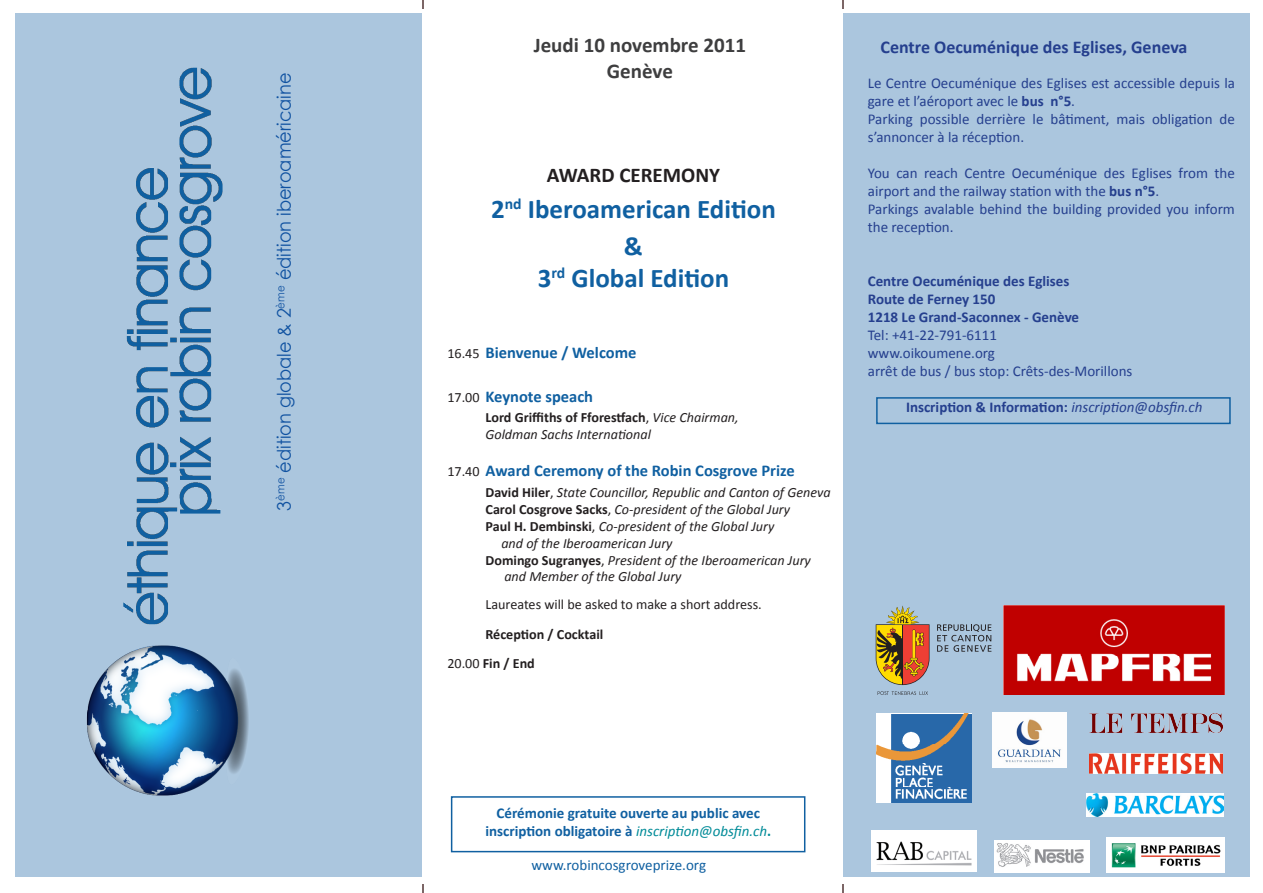
<style>
.page{position:relative;width:1263px;height:893px;background:#fff}
.page>*{position:absolute;margin:0;border:0;box-sizing:border-box;transform-origin:0 0}
.t1{font:700 27px "Calibri";color:#1060a1}
.t2{font:700 21px "Calibri";color:#3e3e3f}
.t3{font:700 21px "Calibri";color:#231f20}
.t4{font:18.75px "Century Gothic";color:#1052a1;scale:.95 1}
.t5{font:700 18px "Calibri";color:#253f8e}
.t6{font:700 16.5px "Calibri";color:#1060a1}
.t7{font:15px/18px "Calibri";color:#253f8e}
.t8{font:700 15px "Calibri";color:#253f8e}
.t9{font:700 15px "Calibri";color:#1060a1}
.t10{font:15px "Calibri";color:#1060a1}
.t11{font:italic 14.1px "Calibri";color:#231f20}
.t12{font:700 14.1px "Calibri";color:#231f20}
.t13{font:14.1px "Calibri";color:#231f20}
.s1{font-weight:700}
.s2{font-weight:400;font-style:italic}
.s3{font-weight:400;font-size:14.1px;color:#231f20}
.s4{font-weight:400}
.s5{font-weight:700;font-style:normal}
.s6{font-style:normal}
.s7{font-weight:400;font-style:italic;color:#008b98}
.s8{color:#008b98}
</style>
<div class="page">
<div style="left:843px;top:14px;width:406px;height:863px;background:#abc6de"></div>
<div style="left:15px;top:13px;width:407px;height:863px;background:#abc6de"></div>
<img style="left:876px;top:713px;width:96px;height:90px">
<svg style="left:422px;top:0;width:2px;height:9px"></svg>
<svg style="left:422px;top:884px;width:2px;height:9px"></svg>
<img style="left:1106px;top:838px;width:118px;height:34px">
<img style="left:993px;top:713px;width:73px;height:55px">
<img style="left:871px;top:831px;width:105px;height:41px">
<div style="left:451px;top:796px;width:354px;height:56px;border:2px solid #1060a1"></div>
<img style="left:1003px;top:605px;width:222px;height:90px">
<img style="left:1089px;top:754px;width:134px;height:19px">
<svg style="left:877px;top:691px;width:51px;height:4px"></svg>
<svg style="left:876px;top:605px;width:53px;height:80px"></svg>
<hr style="left:902px;top:625px;width:1px;height:59px;background:#231f20">
<svg style="left:937px;top:624px;width:54px;height:28px"></svg>
<img style="left:994px;top:841px;width:95px;height:31px">
<img style="left:1086px;top:793px;width:137px;height:24px">
<img style="left:1089px;top:713px;width:133px;height:20px">
<img style="left:86px;top:67px;width:163px;height:729px">
<div style="left:876px;top:397px;width:355px;height:27px;border:2px solid #1060a1"></div>
<p class="t2" style="left:534px;top:32px;width:214px">Jeudi 10 novembre 2011</p>
<p class="t2" style="left:607px;top:58px;width:68px">Genève</p>
<p class="t5" style="left:880px;top:36px;width:308px">Centre Oecuménique des Eglises, Geneva</p>
<p class="t4" style="left:273px;top:511px;width:463px;rotate:-90deg">3<sup>ème</sup> édition globale &amp; 2<sup>ème</sup> édition iberoaméricaine</p>
<p class="t7" style="left:868px;top:73px;width:369px">Le Centre Oecuménique des Eglises est accessible depuis la gare et l’aéroport avec le <span class="s1">bus n°5</span>.</p>
<p class="t7" style="left:868px;top:109px;width:369px">Parking possible derrière le bâtiment, mais obligation de s’annoncer à la réception.</p>
<p class="t7" style="left:868px;top:163px;width:369px">You can reach Centre Oecuménique des Eglises from the airport and the railway station with the <span class="s1">bus n°5</span>.</p>
<p class="t7" style="left:868px;top:199px;width:369px">Parkings avalable behind the building provided you inform the reception.</p>
<p class="t3" style="left:547px;top:162px;width:175px">AWARD CEREMONY</p>
<p class="t1" style="left:491px;top:193px;width:286px">2<sup>nd</sup> Iberoamerican Edition</p>
<p class="t1" style="left:624px;top:229px;width:21px">&amp;</p>
<p class="t1" style="left:538px;top:262px;width:193px">3<sup>rd</sup> Global Edition</p>
<p class="t8" style="left:868px;top:272px;width:203px">Centre Oecuménique des Eglises</p>
<p class="t8" style="left:868px;top:290px;width:129px">Route de Ferney 150</p>
<p class="t8" style="left:868px;top:308px;width:213px">1218 Le Grand-Saconnex - Genève</p>
<p class="t7" style="left:868px;top:325px;width:131px">Tel: +41-22-791-6111</p>
<p class="t7" style="left:868px;top:343px;width:129px">www.oikoumene.org</p>
<p class="t7" style="left:868px;top:361px;width:266px">arrêt de bus / bus stop: Crêts-des-Morillons</p>
<p class="t8" style="left:906px;top:398px;width:298px">Inscription &amp; Information: <span class="s2">inscription@obsfin.ch</span></p>
<p class="t6" style="left:447px;top:342px;width:191px"><span class="s3">16.45</span> Bienvenue / Welcome</p>
<p class="t6" style="left:447px;top:386px;width:147px"><span class="s3">17.00</span> Keynote speach</p>
<p class="t12" style="left:485px;top:409px;width:255px">Lord Griffiths of Fforestfach<span class="s4">,</span> <span class="s2">Vice Chairman,</span></p>
<p class="t11" style="left:485px;top:426px;width:167px">Goldman Sachs International</p>
<p class="t6" style="left:447px;top:460px;width:349px"><span class="s3">17.40</span> Award Ceremony of the Robin Cosgrove Prize</p>
<p class="t11" style="left:485px;top:483px;width:347px"><span class="s5">David Hiler</span><span class="s6">,</span> State Councillor, Republic and Canton of Geneva</p>
<p class="t11" style="left:485px;top:500px;width:306px"><span class="s5">Carol Cosgrove Sacks</span><span class="s6">,</span> Co-president of the Global Jury</p>
<p class="t11" style="left:485px;top:517px;width:290px"><span class="s5">Paul H. Dembinski</span><span class="s6">,</span> Co-president of the Global Jury</p>
<p class="t11" style="left:501px;top:534px;width:173px">and of the Iberoamerican Jury</p>
<p class="t11" style="left:485px;top:551px;width:327px"><span class="s5">Domingo Sugranyes</span><span class="s6">,</span> President of the Iberoamerican Jury</p>
<p class="t11" style="left:504px;top:568px;width:179px">and Member of the Global Jury</p>
<p class="t13" style="left:485px;top:596px;width:278px">Laureates will be asked to make a short address.</p>
<p class="t12" style="left:485px;top:625px;width:119px">Réception / Cocktail</p>
<p class="t12" style="left:447px;top:654px;width:89px"><span class="s4">20.00</span> Fin / End</p>
<p class="t9" style="left:497px;top:804px;width:265px">Cérémonie gratuite ouverte au public avec</p>
<p class="t9" style="left:485px;top:822px;width:287px">inscription obligatoire à <span class="s7">inscription@obsfin.ch</span><span class="s8">.</span></p>
<p class="t10" style="left:531px;top:855px;width:176px">www.robincosgroveprize.org</p>
</div>
